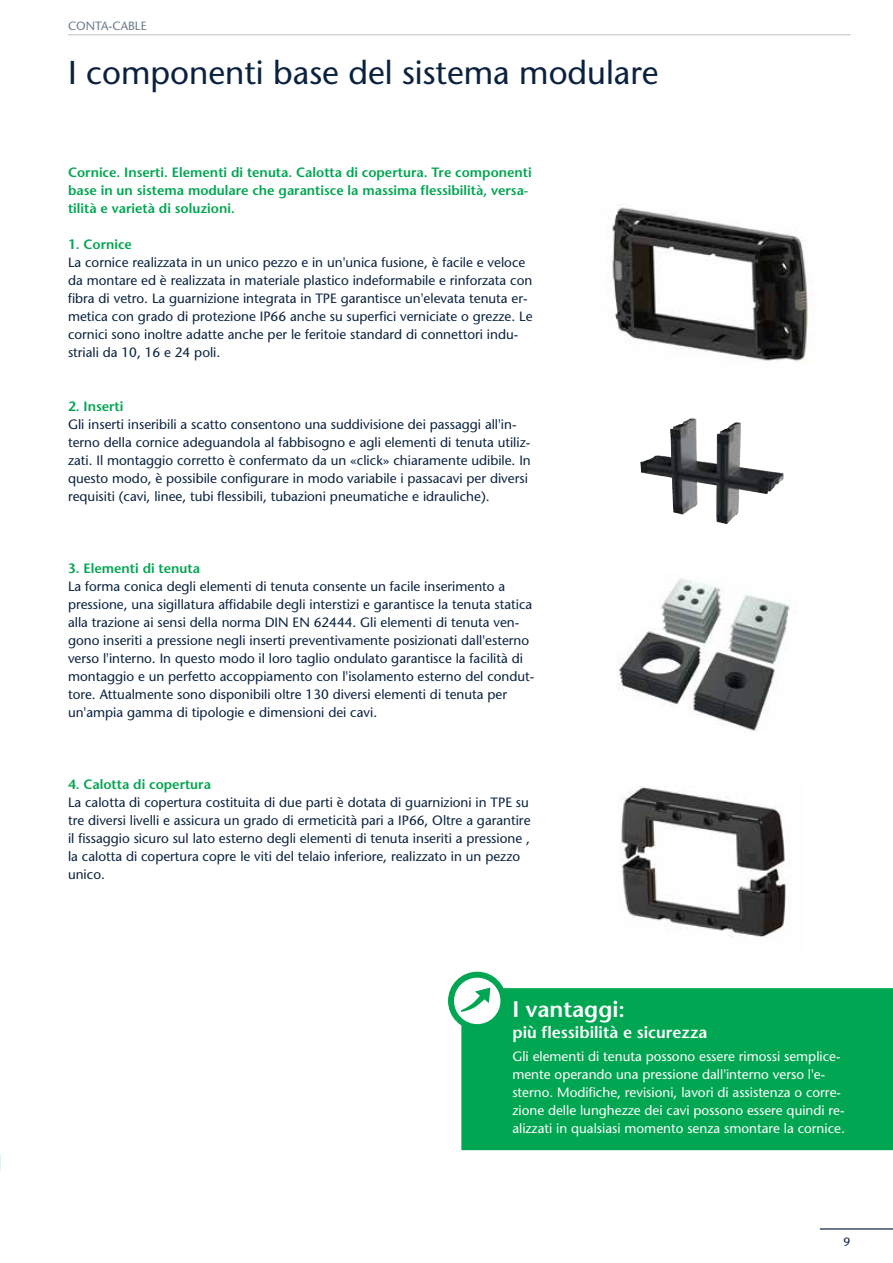
<style>
.page{position:relative;width:893px;height:1263px;background:#fff}
.page>*{position:absolute;margin:0;border:0;box-sizing:border-box;transform-origin:0 0}
.t1{font:500 33px "Stone Sans Std";color:#0a2240}
.t2{font:600 22.5px "Stone Sans Std";color:#fff}
.t3{font:600 16.5px "Stone Sans Std";color:#fff}
.t4{font:500 13.5px/18px "Stone Sans Std";color:#0a2240}
.t5{font:500 13.5px/18px "Stone Sans Std";color:#fff}
.t6{font:600 13.5px/18px "Stone Sans Std";color:#00a651}
.t7{font:500 12px "Stone Sans Std";color:#6c7b8c}
.t8{font:500 12px "Stone Sans Std";color:#0a2240}
</style>
<div class="page">
<hr style="left:820px;top:1228px;width:73px;height:1px;background:#0a2240">
<hr style="left:68px;top:34px;width:782px;height:1px;background:#ced3d9">
<img style="left:640px;top:418px;width:144px;height:106px">
<img style="left:617px;top:578px;width:173px;height:154px">
<div style="left:461px;top:988px;width:432px;height:162px;background:#00a651"></div>
<svg style="left:451px;top:975px;width:52px;height:52px"></svg>
<img style="left:454px;top:978px;width:46px;height:46px;border-radius:23px">
<div style="left:448px;top:972px;width:58px;height:58px;border:6px solid #00a651;border-radius:50%"></div>
<img style="left:607px;top:207px;width:202px;height:156px">
<img style="left:620px;top:786px;width:169px;height:152px">
<p class="t7" style="left:68px;top:19px;width:80px">CONTA-CABLE</p>
<h1 class="t1" style="left:68px;top:53px;width:592px">I componenti base del sistema modulare</h1>
<p class="t6" style="left:68px;top:164px;width:465px">Cornice. Inserti. Elementi di tenuta. Calotta di copertura. Tre componenti base in un sistema modulare che garantisce la massima flessibilità, versa&shy;tilità e varietà di soluzioni.</p>
<p class="t6" style="left:68px;top:236px;width:65px">1. Cornice</p>
<p class="t4" style="left:68px;top:254px;width:466px">La cornice realizzata in un unico pezzo e in un'unica fusione, è facile e veloce da montare ed è realizzata in materiale plastico indeformabile e rinforzata con fibra di vetro. La guarnizione integrata in TPE garantisce un'elevata tenuta er&shy;metica con grado di protezione IP66 anche su superfici verniciate o grezze. Le cornici sono inoltre adatte anche per le feritoie standard di connettori indu&shy;striali da 10, 16 e 24 poli.</p>
<p class="t6" style="left:68px;top:398px;width:57px">2. Inserti</p>
<p class="t4" style="left:68px;top:416px;width:464px">Gli inserti inseribili a scatto consentono una suddivisione dei passaggi all'in&shy;terno della cornice adeguandola al fabbisogno e agli elementi di tenuta utiliz&shy;zati. Il montaggio corretto è confermato da un «click» chiaramente udibile. In questo modo, è possibile configurare in modo variabile i passacavi per diversi requisiti (cavi, linee, tubi flessibili, tubazioni pneumatiche e idrauliche).</p>
<p class="t6" style="left:68px;top:560px;width:134px">3. Elementi di tenuta</p>
<p class="t4" style="left:68px;top:578px;width:468px">La forma conica degli elementi di tenuta consente un facile inserimento a pressione, una sigillatura affidabile degli interstizi e garantisce la tenuta statica alla trazione ai sensi della norma DIN EN 62444. Gli elementi di tenuta ven&shy;gono inseriti a pressione negli inserti preventivamente posizionati dall'esterno verso l'interno. In questo modo il loro taglio ondulato garantisce la facilità di montaggio e un perfetto accoppiamento con l'isolamento esterno del condut&shy;tore. Attualmente sono disponibili oltre 130 diversi elementi di tenuta per un'ampia gamma di tipologie e dimensioni dei cavi.</p>
<p class="t6" style="left:68px;top:776px;width:144px">4. Calotta di copertura</p>
<p class="t4" style="left:68px;top:794px;width:464px">La calotta di copertura costituita di due parti è dotata di guarnizioni in TPE su tre diversi livelli e assicura un grado di ermeticità pari a IP66, Oltre a garantire il fissaggio sicuro sul lato esterno degli elementi di tenuta inseriti a pressione , la calotta di copertura copre le viti del telaio inferiore, realizzato in un pezzo unico.</p>
<h2 class="t2" style="left:512px;top:996px;width:114px">I vantaggi:</h2>
<p class="t3" style="left:512px;top:1023px;width:196px">più flessibilità e sicurezza</p>
<p class="t5" style="left:512px;top:1047px;width:334px">Gli elementi di tenuta possono essere rimossi semplice&shy;mente operando una pressione dall'interno verso l'e&shy;sterno. Modifiche, revisioni, lavori di assistenza o corre&shy;zione delle lunghezze dei cavi possono essere quindi re&shy;alizzati in qualsiasi momento senza smontare la cornice.</p>
<p class="t8" style="left:844px;top:1235px;width:8px">9</p>
</div>
